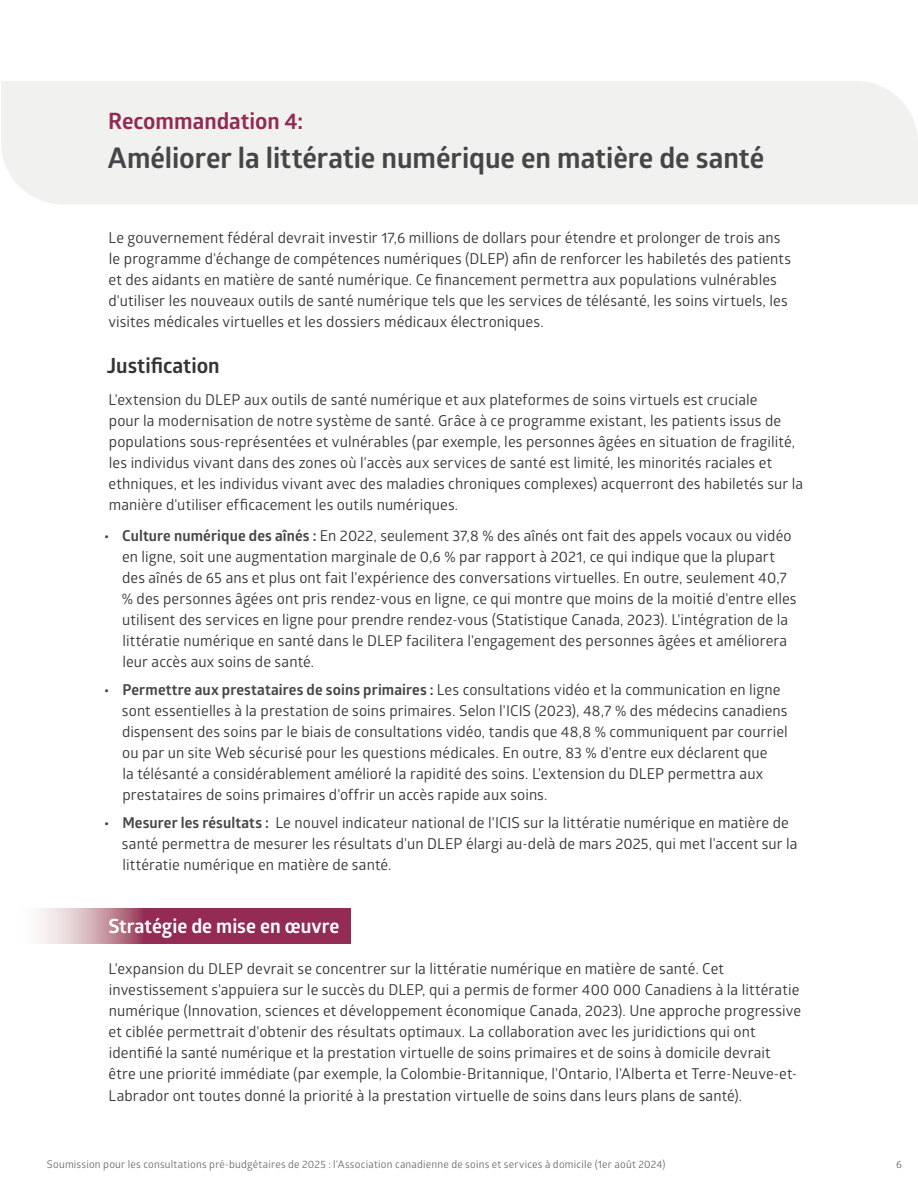
<style>
.page{position:relative;width:918px;height:1188px;background:#fff}
.page>*{position:absolute;margin:0;border:0;box-sizing:border-box;transform-origin:0 0}
.t1{font:700 28.5px "Glober";color:#464547}
.t2{font:700 22.5px "Glober";color:#932a54}
.t3{font:700 21px "Glober";color:#363436}
.t4{font:700 19.5px "Glober";color:#fff}
.t5{font:15px/21px "Glober";letter-spacing:.005em;color:#363436}
.t6{font:10.5px "Glober";letter-spacing:.02em;color:#6f6b6c}
.s1{font-weight:700;color:#464547}
</style>
<div class="page">
<div style="left:1px;top:81px;width:917px;height:123px;background:#f1f1ef"></div>
<svg style="left:40px;top:908px;width:311px;height:36px;background:#a75474"></svg>
<h2 class="t2" style="left:108px;top:104px;width:196px">Recommandation 4:</h2>
<h1 class="t1" style="left:108px;top:137px;width:658px">Améliorer la littératie numérique en matière de santé</h1>
<p class="t5" style="left:108px;top:226px;width:684px">Le gouvernement fédéral devrait investir 17,6 millions de dollars pour étendre et prolonger de trois ans le programme d'échange de compétences numériques (DLEP) afin de renforcer les habiletés des patients et des aidants en matière de santé numérique. Ce financement permettra aux populations vulnérables d'utiliser les nouveaux outils de santé numérique tels que les services de télésanté, les soins virtuels, les visites médicales virtuelles et les dossiers médicaux électroniques.</p>
<h3 class="t3" style="left:107px;top:350px;width:114px">Justification</h3>
<p class="t5" style="left:109px;top:388px;width:696px">L'extension du DLEP aux outils de santé numérique et aux plateformes de soins virtuels est cruciale<br>pour la modernisation de notre système de santé. Grâce à ce programme existant, les patients issus de populations sous-représentées et vulnérables (par exemple, les personnes âgées en situation de fragilité, les individus vivant dans des zones où l'accès aux services de santé est limité, les minorités raciales et ethniques, et les individus vivant avec des maladies chroniques complexes) acquerront des habiletés sur la manière d'utiliser efficacement les outils numériques.</p>
<p class="t5" style="left:122px;top:525px;width:676px;text-indent:-18px"><span class="s1">• Culture numérique des aînés :</span> En 2022, seulement 37,8 % des aînés ont fait des appels vocaux ou vidéo en ligne, soit une augmentation marginale de 0,6 % par rapport à 2021, ce qui indique que la plupart des aînés de 65 ans et plus ont fait l'expérience des conversations virtuelles. En outre, seulement 40,7 % des personnes âgées ont pris rendez-vous en ligne, ce qui montre que moins de la moitié d'entre elles utilisent des services en ligne pour prendre rendez-vous (Statistique Canada, 2023). L'intégration de la littératie numérique en santé dans le DLEP facilitera l'engagement des personnes âgées et améliorera leur accès aux soins de santé.</p>
<p class="t5" style="left:122px;top:678px;width:667px;text-indent:-18px"><span class="s1">• Permettre aux prestataires de soins primaires :</span> Les consultations vidéo et la communication en ligne sont essentielles à la prestation de soins primaires. Selon l'ICIS (2023), 48,7 % des médecins canadiens dispensent des soins par le biais de consultations vidéo, tandis que 48,8 % communiquent par courriel ou par un site Web sécurisé pour les questions médicales. En outre, 83 % d'entre eux déclarent que<br>la télésanté a considérablement amélioré la rapidité des soins. L'extension du DLEP permettra aux prestataires de soins primaires d'offrir un accès rapide aux soins.</p>
<p class="t5" style="left:122px;top:811px;width:677px;text-indent:-18px"><span class="s1">• Mesurer les résultats :</span> Le nouvel indicateur national de l'ICIS sur la littératie numérique en matière de santé permettra de mesurer les résultats d'un DLEP élargi au-delà de mars 2025, qui met l'accent sur la littératie numérique en matière de santé.</p>
<h3 class="t4" style="left:108px;top:912px;width:232px">Stratégie de mise en œuvre</h3>
<p class="t5" style="left:109px;top:957px;width:694px">L'expansion du DLEP devrait se concentrer sur la littératie numérique en matière de santé. Cet investissement s'appuiera sur le succès du DLEP, qui a permis de former 400 000 Canadiens à la littératie numérique (Innovation, sciences et développement économique Canada, 2023). Une approche progressive et ciblée permettrait d'obtenir des résultats optimaux. La collaboration avec les juridictions qui ont identifié la santé numérique et la prestation virtuelle de soins primaires et de soins à domicile devrait être une priorité immédiate (par exemple, la Colombie-Britannique, l'Ontario, l'Alberta et Terre-Neuve-et-</p>
<p class="t5" style="left:109px;top:1085px;width:635px">Labrador ont toutes donné la priorité à la prestation virtuelle de soins dans leurs plans de santé).</p>
<p class="t6" style="left:47px;top:1157px;width:620px">Soumission pour les consultations pré-budgétaires de 2025 : l'Association canadienne de soins et services à domicile (1er août 2024)</p>
<p class="t6" style="left:896px;top:1157px;width:7px">6</p>
</div>
